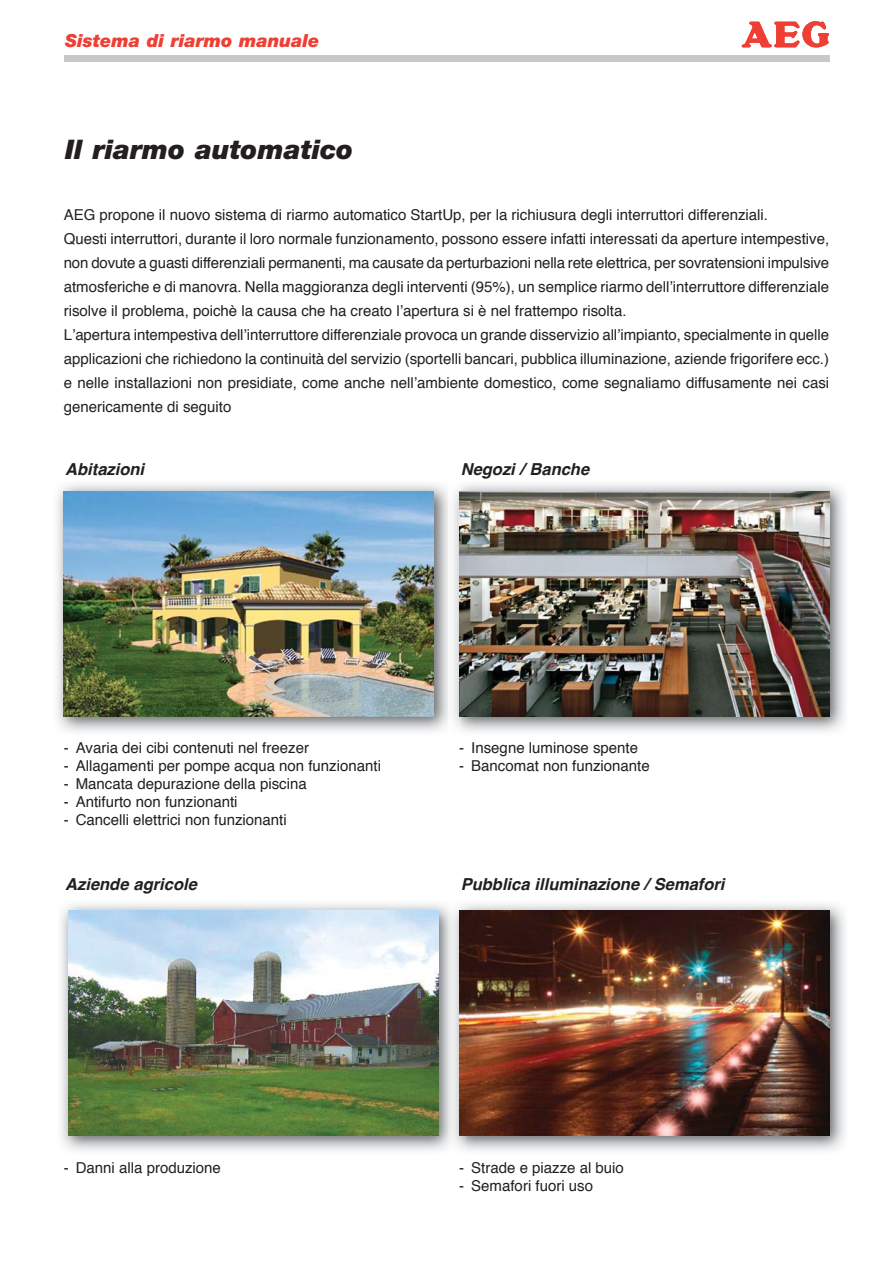
<style>
.page{position:relative;width:893px;height:1263px;background:#fff}
.page>*{position:absolute;margin:0;border:0;box-sizing:border-box;transform-origin:0 0}
.t1{font:italic 900 27px "Helvetica Neue";color:#231f20}
.t2{font:italic 900 18px "Helvetica Neue";color:#ef3e33}
.t3{font:italic 700 16.5px "Helvetica";color:#231f20}
.t4{font:15px/24px "Helvetica";color:#231f20}
</style>
<div class="page">
<div style="left:64px;top:55px;width:765px;height:7px;background:#c6c8ca"></div>
<svg style="left:742px;top:21px;width:87px;height:27px"></svg>
<img style="left:465px;top:904px;width:380px;height:247px">
<img style="left:465px;top:911px;width:364px;height:225px">
<img style="left:57px;top:484px;width:391px;height:248px">
<img style="left:64px;top:491px;width:370px;height:225px">
<img style="left:461px;top:484px;width:384px;height:248px">
<img style="left:452px;top:488px;width:9px;height:240px">
<img style="left:459px;top:491px;width:370px;height:225px">
<img style="left:61px;top:904px;width:388px;height:247px">
<img style="left:449px;top:905px;width:16px;height:245px">
<img style="left:68px;top:911px;width:370px;height:225px">
<p class="t2" style="left:65px;top:34px;width:256px">Sistema di riarmo manuale</p>
<h1 class="t1" style="left:65px;top:138px;width:289px">Il riarmo automatico</h1>
<p class="t4" style="left:64px;top:204px;width:767px">AEG propone il nuovo sistema di riarmo automatico StartUp, per la richiusura degli interruttori differenziali.<br>Questi interruttori, durante il loro normale funzionamento, possono essere infatti interessati da aperture intempestive, non dovute a guasti differenziali permanenti, ma causate da perturbazioni nella rete elettrica, per sovratensioni impulsive atmosferiche e di manovra. Nella maggioranza degli interventi (95%), un semplice riarmo dell’interruttore differenziale risolve il problema, poichè la causa che ha creato l’apertura si è nel frattempo risolta.<br>L’apertura intempestiva dell’interruttore differenziale provoca un grande disservizio all’impianto, specialmente in quelle applicazioni che richiedono la continuità del servizio (sportelli bancari, pubblica illuminazione, aziende frigorifere ecc.) e nelle installazioni non presidiate, come anche nell’ambiente domestico, come segnaliamo diffusamente nei casi genericamente di seguito</p>
<p class="t3" style="left:65px;top:463px;width:80px">Abitazioni</p>
<p class="t3" style="left:461px;top:463px;width:130px">Negozi / Banche</p>
<p class="t4" style="left:64px;top:737px;width:247px">- Avaria dei cibi contenuti nel freezer</p>
<p class="t4" style="left:64px;top:755px;width:319px">- Allagamenti per pompe acqua non funzionanti</p>
<p class="t4" style="left:64px;top:773px;width:244px">- Mancata depurazione della piscina</p>
<p class="t4" style="left:64px;top:791px;width:175px">- Antifurto non funzionanti</p>
<p class="t4" style="left:64px;top:809px;width:224px">- Cancelli elettrici non funzionanti</p>
<p class="t4" style="left:459px;top:737px;width:180px">- Insegne luminose spente</p>
<p class="t4" style="left:459px;top:755px;width:192px">- Bancomat non funzionante</p>
<p class="t3" style="left:65px;top:878px;width:133px">Aziende agricole</p>
<p class="t3" style="left:461px;top:878px;width:265px">Pubblica illuminazione / Semafori</p>
<p class="t4" style="left:64px;top:1157px;width:159px">- Danni alla produzione</p>
<p class="t4" style="left:459px;top:1157px;width:166px">- Strade e piazze al buio</p>
<p class="t4" style="left:459px;top:1175px;width:135px">- Semafori fuori uso</p>
</div>
